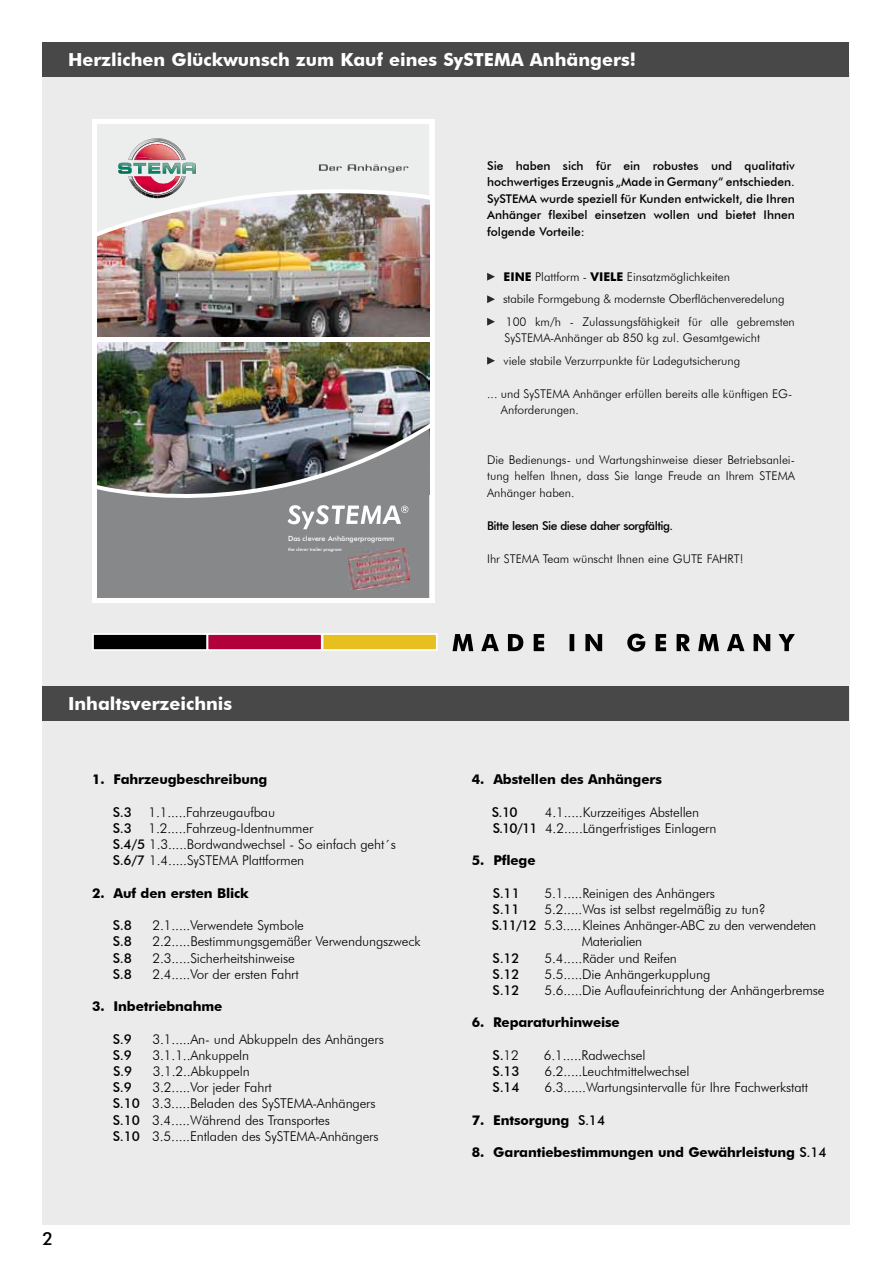
<style>
.page{position:relative;width:893px;height:1263px;background:#fff}
.page>*{position:absolute;margin:0;border:0;box-sizing:border-box;transform-origin:0 0}
.t1{font:700 18px "Futura BT";color:#fff}
.t2{font:500 18px "Futura BT";color:#000}
.t3{font:300 13.5px/16.2px "Futura BT";letter-spacing:-.01em;color:#000}
.t4{font:700 13.5px "Futura BT";letter-spacing:-.01em;color:#000}
.t5{font:500 13.5px "Futura BT";letter-spacing:-.01em;color:#000}
.t6{font:300 12px/22.5px "Futura BT";color:#000}
.t7{font:500 12px/16.5px "Futura BT";color:#000;text-align:justify}
.t8{font:500 12px "Futura BT";letter-spacing:-.04em;color:#000}
.t9{font:500 7.05px "Futura BT";color:#fff}
.t10{font:500 4.65px "Futura BT";color:#fff}
.s1{font-weight:700}
.s2{font-weight:500}
.s3{font-weight:300}
</style>
<div class="page">
<div style="left:43px;top:72px;width:807px;height:1152px;background:#ebebeb"></div>
<div style="left:43px;top:43px;width:806px;height:34px;background:#484848"></div>
<svg style="left:487px;top:273px;width:8px;height:8px"></svg>
<svg style="left:487px;top:295px;width:8px;height:8px"></svg>
<svg style="left:487px;top:318px;width:8px;height:8px"></svg>
<svg style="left:487px;top:357px;width:8px;height:8px"></svg>
<div style="left:92px;top:119px;width:342px;height:484px;background:#fff"></div>
<img style="left:97px;top:241px;width:332px;height:96px">
<img style="left:97px;top:342px;width:332px;height:76px">
<div style="left:97px;top:533px;width:332px;height:65px;background:#87888a"></div>
<img style="left:97px;top:418px;width:333px;height:115px">
<img style="left:348px;top:548px;width:61px;height:41px">
<img style="left:97px;top:124px;width:333px;height:117px">
<img style="left:319px;top:164px;width:89px;height:8px">
<div style="left:43px;top:686px;width:806px;height:34px;background:#484848"></div>
<div style="left:93px;top:634px;width:114px;height:16px;background:#000"></div>
<div style="left:92px;top:633px;width:116px;height:18px;border:2px solid #fff"></div>
<div style="left:207px;top:634px;width:115px;height:16px;background:#b1003a"></div>
<div style="left:207px;top:633px;width:116px;height:18px;border:2px solid #fff"></div>
<div style="left:323px;top:634px;width:114px;height:16px;background:#e7c01f"></div>
<div style="left:322px;top:633px;width:116px;height:18px;border:2px solid #fff"></div>
<svg style="left:453px;top:634px;width:342px;height:17px"></svg>
<h1 class="t1" style="left:68px;top:49px;width:569px">Herzlichen Glückwunsch zum Kauf eines SySTEMA Anhängers!</h1>
<p class="t9" style="left:288px;top:534px;width:108px">Das clevere Anhängerprogramm</p>
<p class="t10" style="left:288px;top:546px;width:55px">the clever trailer program</p>
<p class="t7" style="left:487px;top:157px;width:309px">Sie haben sich für ein robustes und qualitativ hochwertiges Erzeugnis „Made in Germany“ entschieden.<br>SySTEMA wurde speziell für Kunden entwickelt, die Ihren Anhänger flexibel einsetzen wollen und bietet Ihnen folgende Vorteile:</p>
<p class="t6" style="left:503px;top:265px;width:293px"><span class="s1">eine</span> Plattform - <span class="s1">viele</span> Einsatzmöglichkeiten<br>stabile Formgebung &amp; modernste Oberflächenveredelung<br>100 km/h - Zulassungsfähigkeit für alle gebremsten</p>
<p class="t6" style="left:504px;top:327px;width:258px">SySTEMA-Anhänger ab 850 kg zul. Gesamtgewicht viele stabile Verzurrpunkte für Ladegutsicherung</p>
<p class="t6" style="left:501px;top:385px;width:293px;line-height:16.5px;text-indent:-14px">... und SySTEMA Anhänger erfüllen bereits alle künftigen EG-<br>Anforderungen.</p>
<p class="t6" style="left:487px;top:451px;width:309px;line-height:16.5px;text-align:justify">Die Bedienungs- und Wartungshinweise dieser Betriebsanlei&shy;tung helfen Ihnen, dass Sie lange Freude an Ihrem STEMA Anhänger haben.</p>
<p class="t8" style="left:487px;top:518px;width:187px">Bitte lesen Sie diese daher sorgfältig.</p>
<p class="t6" style="left:487px;top:547px;width:194px">Ihr STEMA Team wünscht Ihnen eine gute</p>
<p class="t6" style="left:707px;top:547px;width:38px">Fahrt !</p>
<h1 class="t1" style="left:68px;top:692px;width:166px">I nhaltsverzeichnis</h1>
<p class="t4" style="left:92px;top:771px;width:177px">1. Fahrzeugbeschreibung</p>
<p class="t3" style="left:113px;top:804px;width:285px"><span class="s2">S.3</span> 1.1.....Fahrzeugaufbau<br><span class="s2">S.3</span> 1.2.....Fahrzeug-Identnummer<br><span class="s2">S.4/5</span> 1.3.....Bordwandwechsel - So einfach geht´s <span class="s2">S.6/7</span> 1.4.....SySTEMA Plattformen</p>
<p class="t4" style="left:92px;top:885px;width:158px">2. Auf den ersten Blick</p>
<p class="t5" style="left:113px;top:917px;width:21px">S.8</p>
<p class="t3" style="left:153px;top:917px;width:153px">2.1.....Verwendete Symbole</p>
<p class="t5" style="left:113px;top:933px;width:21px">S.8</p>
<p class="t3" style="left:153px;top:933px;width:270px">2.2.....Bestimmungsgemäßer Verwendungszweck</p>
<p class="t5" style="left:113px;top:949px;width:21px">S.8</p>
<p class="t3" style="left:153px;top:949px;width:144px">2.3.....Sicherheitshinweise</p>
<p class="t5" style="left:113px;top:966px;width:21px">S.8</p>
<p class="t3" style="left:153px;top:966px;width:148px">2.4.....Vor der ersten Fahrt</p>
<p class="t4" style="left:92px;top:998px;width:132px">3. I nbetriebnahme</p>
<p class="t5" style="left:113px;top:1030px;width:21px">S.9</p>
<p class="t3" style="left:153px;top:1030px;width:233px">3.1.....An- und Abkuppeln des Anhängers</p>
<p class="t5" style="left:113px;top:1047px;width:21px">S.9</p>
<p class="t3" style="left:153px;top:1047px;width:98px">3.1.1..Ankuppeln</p>
<p class="t5" style="left:113px;top:1063px;width:21px">S.9</p>
<p class="t3" style="left:153px;top:1063px;width:98px">3.1.2..Abkuppeln</p>
<p class="t5" style="left:113px;top:1079px;width:21px">S.9</p>
<p class="t3" style="left:113px;top:1079px;width:267px;text-indent:40px">3.2.....Vor jeder Fahrt<br><span class="s2">S.10</span> 3.3.....Beladen des SySTEMA-Anhängers <span class="s2">S.10</span> 3.4.....Während des Transportes<br><span class="s2">S.10</span> 3.5.....Entladen des SySTEMA-Anhängers</p>
<h1 class="t2" style="left:43px;top:1228px;width:12px">2</h1>
<p class="t4" style="left:472px;top:771px;width:191px">4. Abstellen des Anhängers</p>
<p class="t5" style="left:492px;top:804px;width:27px">S.10</p>
<p class="t3" style="left:493px;top:804px;width:225px;text-indent:52px">4.1.....Kurzzeitiges Abstellen<br><span class="s2">S.10/11</span> 4.2.....Längerfristiges Einlagern</p>
<p class="t4" style="left:472px;top:852px;width:65px">5. Pflege</p>
<p class="t5" style="left:493px;top:885px;width:29px">S.11</p>
<p class="t3" style="left:545px;top:885px;width:172px">5.1.....Reinigen des Anhängers</p>
<p class="t5" style="left:493px;top:901px;width:29px">S.11</p>
<p class="t3" style="left:544px;top:901px;width:223px">5.2.....Was ist selbst regelmäßig zu tun?</p>
<p class="t3" style="left:492px;top:917px;width:326px"><span class="s2">S.11/12</span> 5.3.....Kleines Anhänger-ABC zu den verwendeten</p>
<p class="t3" style="left:582px;top:933px;width:62px">Materialien</p>
<p class="t5" style="left:493px;top:949px;width:29px">S.12</p>
<p class="t3" style="left:544px;top:949px;width:134px">5.4.....Räder und Reifen</p>
<p class="t5" style="left:493px;top:966px;width:29px">S.12</p>
<p class="t3" style="left:544px;top:966px;width:167px">5.5.....Die Anhängerkupplung</p>
<p class="t5" style="left:493px;top:982px;width:29px">S.12</p>
<p class="t3" style="left:544px;top:982px;width:282px">5.6.....Die Auflaufeinrichtung der Anhängerbremse</p>
<p class="t4" style="left:472px;top:1014px;width:149px">6. Reparaturhinweise</p>
<p class="t5" style="left:493px;top:1047px;width:28px">S.<span class="s3">12</span></p>
<p class="t3" style="left:544px;top:1047px;width:103px">6.1.....Radwechsel</p>
<p class="t5" style="left:493px;top:1063px;width:29px">S.13</p>
<p class="t3" style="left:544px;top:1063px;width:146px">6.2.....Leuchtmittelwechsel</p>
<p class="t5" style="left:493px;top:1079px;width:29px">S.14</p>
<p class="t3" style="left:544px;top:1079px;width:265px">6.3......Wartungsintervalle für Ihre Fachwerkstatt</p>
<p class="t4" style="left:472px;top:1111px;width:135px">7. Entsorgung <span class="s2">S.14</span></p>
<p class="t4" style="left:472px;top:1144px;width:356px">8. Garantiebestimmungen und Gewährleistung <span class="s2">S.14</span></p>
</div>
